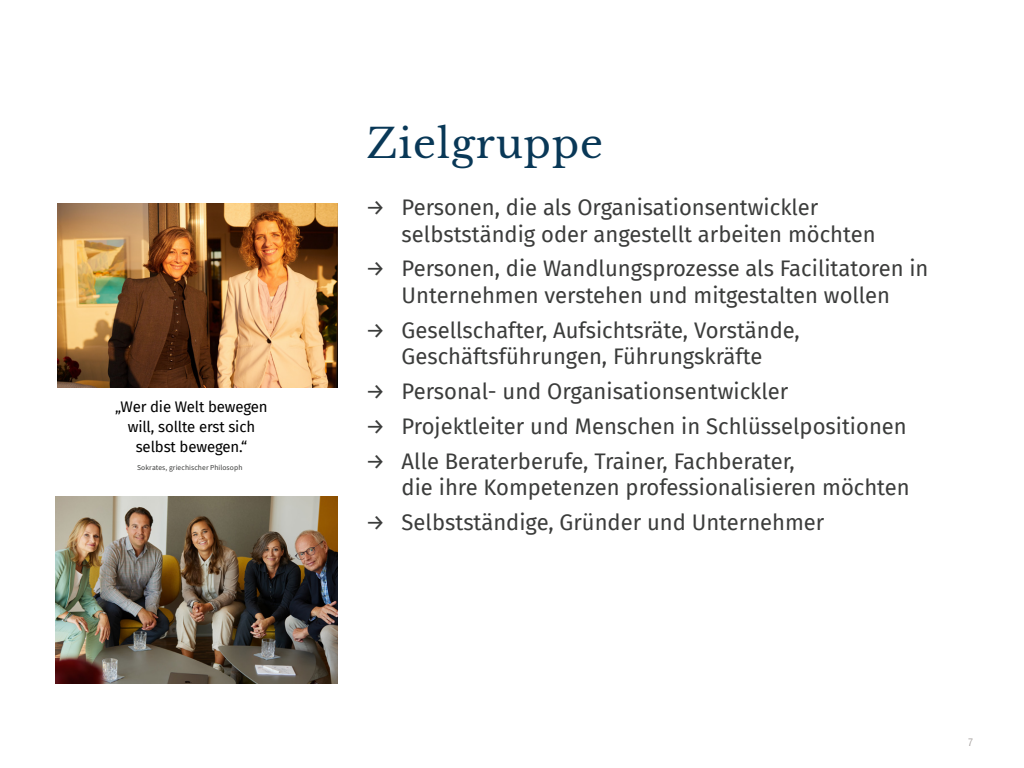
<style>
.page{position:relative;width:1024px;height:768px;background:#fff}
.page>*{position:absolute;margin:0;border:0;box-sizing:border-box;transform-origin:0 0}
.t1{font:40px "Libre Baskerville";letter-spacing:.025em;color:#093857}
.t2{font:22px/26.4px "Fira Sans";color:#3b3c3b}
.t3{font:15px/20px "Fira Sans";letter-spacing:-.01em;color:#000;text-align:center}
.t4{font:condensed 10px "Swiss 721 BT";color:#a7a2a0}
.t5{font:7.5px "Source Sans Pro";letter-spacing:.015em;color:#3b3c3b}
</style>
<div class="page">
<img style="left:57px;top:204px;width:281px;height:183px">
<img style="left:56px;top:496px;width:281px;height:188px">
<p class="t3" style="left:115px;top:397px;width:154px">„Wer die Welt bewegen will, sollte erst sich selbst bewegen.“</p>
<p class="t5" style="left:137px;top:462px;width:107px">Sokrates, griechischer Philosoph</p>
<h1 class="t1" style="left:367px;top:119px;width:238px">Zielgruppe</h1>
<p class="t2" style="left:402px;top:194px;width:475px;text-indent:-36px">→ Personen, die als Organisationsentwickler selbstständig oder angestellt arbeiten möchten</p>
<p class="t2" style="left:366px;top:255px;width:564px;text-align:center">→ Personen, die Wandlungsprozesse als Facilitatoren in<br>Unternehmen verstehen und mitgestalten wollen</p>
<p class="t2" style="left:366px;top:316px;width:436px;text-align:center">→ Gesellschafter, Aufsichtsräte, Vorstände,<br>Geschäftsführungen, Führungskräfte</p>
<p class="t2" style="left:366px;top:378px;width:424px">→ Personal- und Organisationsentwickler</p>
<p class="t2" style="left:366px;top:413px;width:543px">→ Projektleiter und Menschen in Schlüsselpositionen</p>
<p class="t2" style="left:402px;top:447px;width:510px;text-indent:-36px">→ Alle Beraterberufe, Trainer, Fachberater,<br>die ihre Kompetenzen professionalisieren möchten</p>
<p class="t2" style="left:366px;top:509px;width:460px">→ Selbstständige, Gründer und Unternehmer</p>
<p class="t4" style="left:968px;top:736px;width:6px">7</p>
</div>
